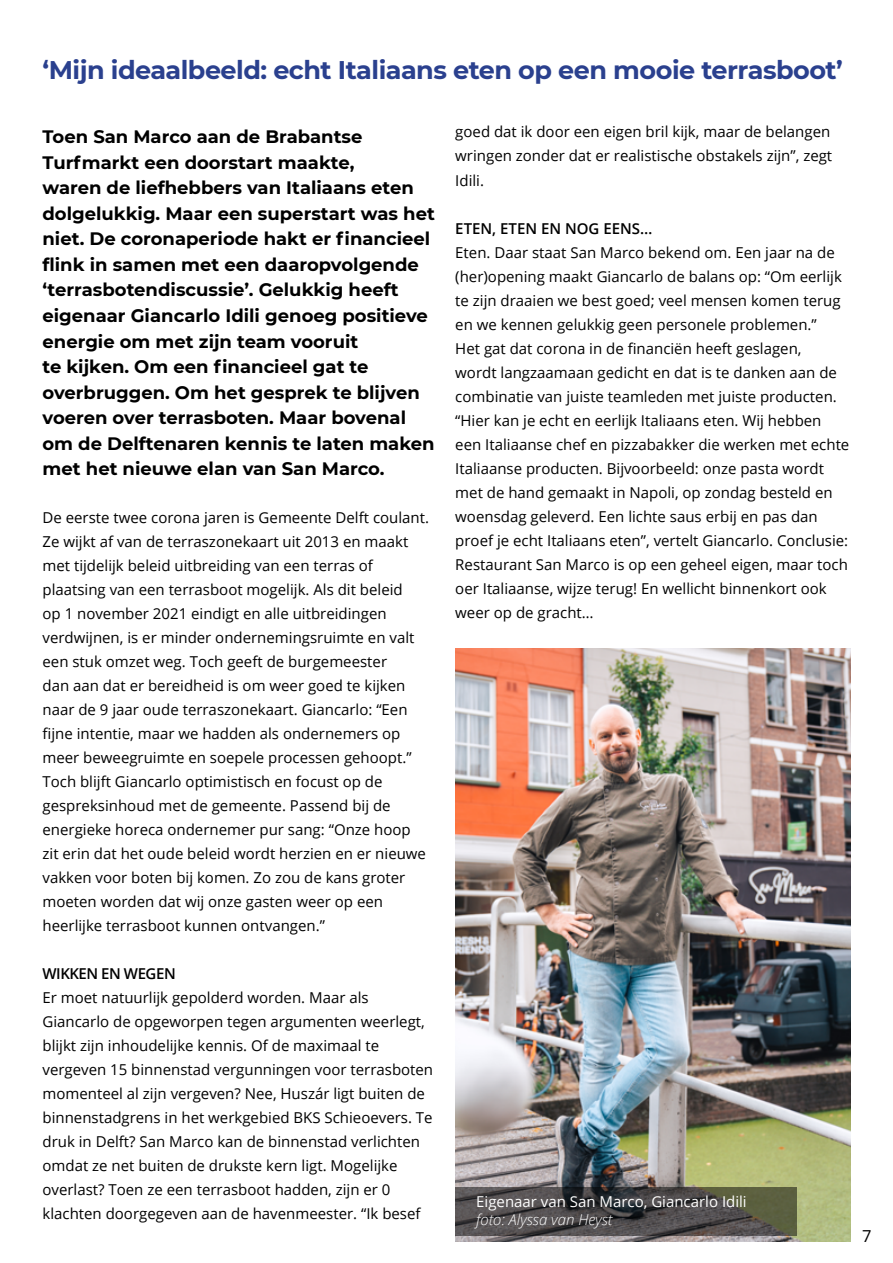
<style>
.page{position:relative;width:893px;height:1263px;background:#fff}
.page>*{position:absolute;margin:0;border:0;box-sizing:border-box;transform-origin:0 0}
.t1{font:700 25.5px "Montserrat";letter-spacing:-.02em;color:#2a408e}
.t2{font:700 18px/25.5px "Montserrat";color:#000}
.t3{font:16.5px "Open Sans";color:#000}
.t4{font:15px/24px "Open Sans";color:#000}
.t5{font:15px "Open Sans";color:#fff}
.t6{font:600 15px "Open Sans";color:#000}
.t7{font:italic 300 15px "Open Sans";color:#fff}
.t8{font:600 15px "Open Sans";letter-spacing:-.03em;color:#000}
</style>
<div class="page">
<img style="left:455px;top:648px;width:396px;height:594px">
<svg style="left:455px;top:1187px;width:342px;height:48px;background:#4c4a46"></svg>
<h1 class="t1" style="left:43px;top:51px;width:802px">‘Mijn ideaalbeeld: echt Italiaans eten op een mooie terrasboot’</h1>
<p class="t2" style="left:43px;top:123px;width:394px">Toen San Marco aan de Brabantse Turfmarkt een doorstart maakte,<br>waren de liefhebbers van Italiaans eten dolgelukkig. Maar een superstart was het niet. De coronaperiode hakt er financieel flink in samen met een daaropvolgende ‘terrasbotendiscussie’. Gelukkig heeft eigenaar Giancarlo Idili genoeg positieve energie om met zijn team vooruit<br>te kijken. Om een financieel gat te overbruggen. Om het gesprek te blijven voeren over terrasboten. Maar bovenal om de Delftenaren kennis te laten maken met het nieuwe elan van San Marco.</p>
<p class="t4" style="left:43px;top:505px;width:388px">De eerste twee corona jaren is Gemeente Delft coulant.<br>Ze wijkt af van de terraszonekaart uit 2013 en maakt met tijdelijk beleid uitbreiding van een terras of plaatsing van een terrasboot mogelijk. Als dit beleid<br>op 1 november 2021 eindigt en alle uitbreidingen verdwijnen, is er minder ondernemingsruimte en valt een stuk omzet weg. Toch geeft de burgemeester<br>dan aan dat er bereidheid is om weer goed te kijken naar de 9 jaar oude terraszonekaart. Giancarlo: “Een fijne intentie, maar we hadden als ondernemers op meer beweegruimte en soepele processen gehoopt.” Toch blijft Giancarlo optimistisch en focust op de gespreksinhoud met de gemeente. Passend bij de energieke horeca ondernemer pur sang: “Onze hoop zit erin dat het oude beleid wordt herzien en er nieuwe vakken voor boten bij komen. Zo zou de kans groter moeten worden dat wij onze gasten weer op een heerlijke terrasboot kunnen ontvangen.”</p>
<p class="t8" style="left:43px;top:963px;width:135px">WIKKEN EN WEGEN</p>
<p class="t4" style="left:43px;top:985px;width:392px">Er moet natuurlijk gepolderd worden. Maar als Giancarlo de opgeworpen tegen argumenten weerlegt, blijkt zijn inhoudelijke kennis. Of de maximaal te vergeven 15 binnenstad vergunningen voor terrasboten momenteel al zijn vergeven? Nee, Huszár ligt buiten de binnenstadgrens in het werkgebied BKS Schieoevers. Te druk in Delft? San Marco kan de binnenstad verlichten omdat ze net buiten de drukste kern ligt. Mogelijke overlast? Toen ze een terrasboot hadden, zijn er 0 klachten doorgegeven aan de havenmeester. “Ik besef</p>
<p class="t4" style="left:455px;top:120px;width:378px">goed dat ik door een eigen bril kijk, maar de belangen wringen zonder dat er realistische obstakels zijn”, zegt<br>Idili.</p>
<p class="t6" style="left:455px;top:218px;width:199px">ETEN, ETEN EN NOG EENS…</p>
<p class="t4" style="left:455px;top:240px;width:396px">Eten. Daar staat San Marco bekend om. Een jaar na de (her)opening maakt Giancarlo de balans op: “Om eerlijk te zijn draaien we best goed; veel mensen komen terug en we kennen gelukkig geen personele problemen.”<br>Het gat dat corona in de financiën heeft geslagen,<br>wordt langzaamaan gedicht en dat is te danken aan de combinatie van juiste teamleden met juiste producten. “Hier kan je echt en eerlijk Italiaans eten. Wij hebben een Italiaanse chef en pizzabakker die werken met echte Italiaanse producten. Bijvoorbeeld: onze pasta wordt met de hand gemaakt in Napoli, op zondag besteld en woensdag geleverd. Een lichte saus erbij en pas dan proef je echt Italiaans eten”, vertelt Giancarlo. Conclusie:<br>Restaurant San Marco is op een geheel eigen, maar toch oer Italiaanse, wijze terug! En wellicht binnenkort ook weer op de gracht…</p>
<p class="t5" style="left:476px;top:1191px;width:272px">Eigenaar van San Marco, Giancarlo Idili</p>
<p class="t7" style="left:476px;top:1209px;width:138px">foto: Alyssa van Heyst</p>
<p class="t3" style="left:862px;top:1224px;width:11px">7</p>
</div>
